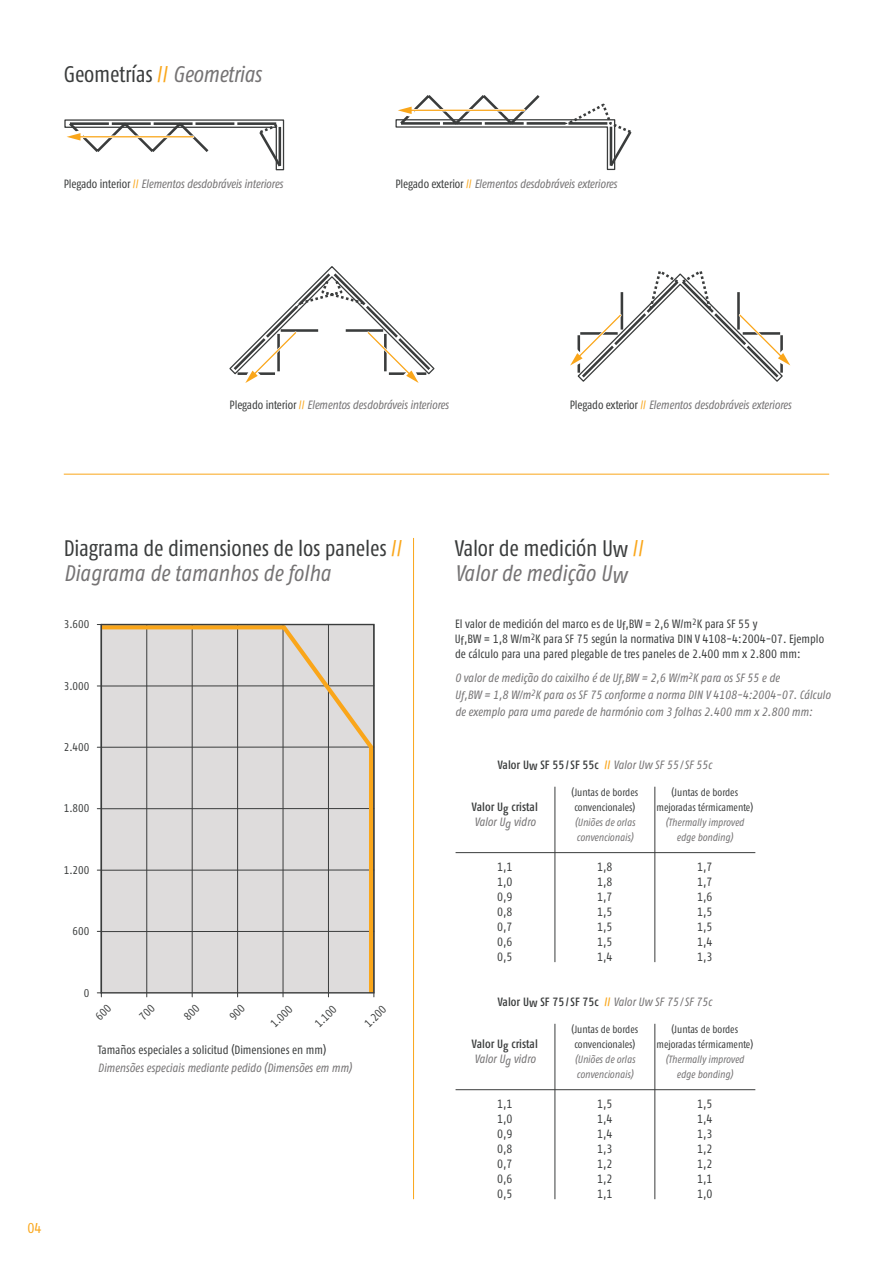
<style>
.page{position:relative;width:893px;height:1263px;background:#fff}
.page>*{position:absolute;margin:0;border:0;box-sizing:border-box;transform-origin:0 0}
.t1{font:22.5px/25.5px "Fago Co Regular Tf";letter-spacing:-.01em;color:#3a3c3c}
.t2{font:14.25px "Fago Co Regular Tf";color:#faa61a}
.t3{font:italic 12px/17.2px "Fago Co Regular Tf";letter-spacing:-.01em;color:#757374}
.t4{font:12px/15px "Fago Co Regular Tf";color:#3a3c3c}
.t5{font:12px "Fago Co Med Tf";color:#3a3c3c}
.t6{font:11.25px "Fago Co Regular Tf";letter-spacing:-.005em;color:#3a3c3c}
.t7{font:10.5px "Fago Co Regular Tf";color:#3a3c3c}
.t8{font:italic 10.5px "Fago Co Regular Tf";color:#757374}
.s1{color:#faa61a}
.s2{font-style:italic;color:#757374}
.s3{font-style:normal;color:#3a3c3c}
.s4{font-style:normal;color:#faa61a}
.s5{font-family:"Fago Co Regular Tf";font-style:italic;color:#757374}
</style>
<div class="page">
<hr style="left:554px;top:787px;width:1px;height:175px;background:#3a3c3c">
<hr style="left:654px;top:787px;width:1px;height:175px;background:#3a3c3c">
<hr style="left:456px;top:852px;width:299px;height:1px;background:#3a3c3c">
<svg style="left:97px;top:623px;width:278px;height:374px"></svg>
<div style="left:101px;top:624px;width:274px;height:369px;border:1px solid #3a3c3c"></div>
<svg style="left:64px;top:119px;width:221px;height:52px"></svg>
<svg style="left:395px;top:95px;width:236px;height:76px"></svg>
<svg style="left:570px;top:271px;width:221px;height:111px"></svg>
<svg style="left:229px;top:266px;width:206px;height:117px"></svg>
<hr style="left:64px;top:474px;width:765px;height:1px;background:#faa61a">
<hr style="left:413px;top:538px;width:1px;height:661px;background:#faa61a">
<hr style="left:554px;top:1024px;width:1px;height:175px;background:#3a3c3c">
<hr style="left:654px;top:1024px;width:1px;height:175px;background:#3a3c3c">
<hr style="left:456px;top:1089px;width:299px;height:1px;background:#3a3c3c">
<h1 class="t1" style="left:64px;top:61px;width:199px">Geometrías <span class="s1">//</span> <span class="s2">Geometrias</span></h1>
<p class="t3" style="left:64px;top:175px;width:221px"><span class="s3">Plegado interior</span> <span class="s4">//</span> Elementos desdobráveis interiores</p>
<p class="t3" style="left:395px;top:175px;width:223px"><span class="s3">Plegado exterior</span> <span class="s4">//</span> Elementos desdobráveis exteriores</p>
<p class="t3" style="left:230px;top:396px;width:221px"><span class="s3">Plegado interior</span> <span class="s4">//</span> Elementos desdobráveis interiores</p>
<p class="t3" style="left:570px;top:396px;width:223px"><span class="s3">Plegado exterior</span> <span class="s4">//</span> Elementos desdobráveis exteriores</p>
<h1 class="t1" style="left:64px;top:535px;width:340px">Diagrama de dimensiones de los paneles <span class="s1">//<br></span><span class="s2">Diagrama de tamanhos de folha</span></h1>
<p class="t6" style="left:64px;top:618px;width:27px">3.600</p>
<p class="t6" style="left:64px;top:679px;width:27px">3.000</p>
<p class="t6" style="left:64px;top:741px;width:27px">2.400</p>
<p class="t6" style="left:64px;top:802px;width:27px">1.800</p>
<p class="t6" style="left:64px;top:863px;width:27px">1.200</p>
<p class="t6" style="left:73px;top:925px;width:18px">600</p>
<p class="t6" style="left:84px;top:986px;width:7px">0</p>
<p class="t6" style="left:268px;top:1020px;width:27px;rotate:-45deg">1.000</p>
<p class="t6" style="left:362px;top:1020px;width:27px;rotate:-45deg">1.200</p>
<p class="t6" style="left:312px;top:1020px;width:27px;rotate:-45deg">1.100</p>
<p class="t4" style="left:98px;top:1042px;width:230px">Tamaños especiales a solicitud (Dimensiones en mm)</p>
<p class="t3" style="left:98px;top:1059px;width:255px">Dimensões especiais mediante pedido (Dimensões em mm)</p>
<p class="t2" style="left:28px;top:1220px;width:16px">04</p>
<h1 class="t1" style="left:455px;top:535px;width:191px">Valor de medición Uw <span class="s1">//<br></span><span class="s2">Valor de medição Uw</span></h1>
<p class="t4" style="left:455px;top:616px;width:371px">El valor de medición del marco es de Uf,BW = 2,6 W/m<sup>2</sup>K para SF 55 y<br>Uf,BW = 1,8 W/m<sup>2</sup>K para SF 75 según la normativa DIN V 4108-4:2004-07. Ejemplo de cálculo para una pared plegable de tres paneles de 2.400 mm x 2.800 mm:</p>
<p class="t3" style="left:455px;top:669px;width:377px">O valor de medição do caixilho é de Uf,BW = 2,6 W/m<sup>2</sup>K para os SF 55 e de<br>Uf,BW = 1,8 W/m<sup>2</sup>K para os SF 75 conforme a norma DIN V 4108-4:2004-07. Cálculo de exemplo para uma parede de harmónio com 3 folhas 2.400 mm x 2.800 mm:</p>
<p class="t5" style="left:498px;top:757px;width:216px">Valor Uw SF 55 /SF 55c <span class="s1">//</span> <span class="s5">Valor Uw SF 55/SF 55c</span></p>
<p class="t7" style="left:572px;top:787px;width:68px">(Juntas de bordes</p>
<p class="t7" style="left:671px;top:787px;width:68px">(Juntas de bordes</p>
<p class="t5" style="left:472px;top:800px;width:67px">Valor Ug cristal</p>
<p class="t7" style="left:574px;top:802px;width:62px">convencionales)</p>
<p class="t7" style="left:656px;top:802px;width:98px">mejoradas térmicamente)</p>
<p class="t3" style="left:474px;top:813px;width:63px">Valor Ug vidro</p>
<p class="t8" style="left:575px;top:817px;width:62px">(Uniões de orlas</p>
<p class="t8" style="left:665px;top:817px;width:80px">(Thermally improved</p>
<p class="t8" style="left:577px;top:832px;width:58px">convencionais)</p>
<p class="t8" style="left:677px;top:832px;width:58px">edge bonding)</p>
<p class="t4" style="left:497px;top:859px;width:17px">1,1</p>
<p class="t4" style="left:597px;top:859px;width:17px">1,8</p>
<p class="t4" style="left:697px;top:859px;width:17px">1,7</p>
<p class="t4" style="left:497px;top:874px;width:17px">1,0</p>
<p class="t4" style="left:597px;top:874px;width:17px">1,8</p>
<p class="t4" style="left:697px;top:874px;width:17px">1,7</p>
<p class="t4" style="left:497px;top:889px;width:17px">0,9</p>
<p class="t4" style="left:597px;top:889px;width:17px">1,7</p>
<p class="t4" style="left:697px;top:889px;width:17px">1,6</p>
<p class="t4" style="left:497px;top:904px;width:17px">0,8</p>
<p class="t4" style="left:597px;top:904px;width:17px">1,5</p>
<p class="t4" style="left:697px;top:904px;width:17px">1,5</p>
<p class="t4" style="left:497px;top:919px;width:17px">0,7</p>
<p class="t4" style="left:597px;top:919px;width:17px">1,5</p>
<p class="t4" style="left:697px;top:919px;width:17px">1,5</p>
<p class="t4" style="left:497px;top:934px;width:17px">0,6</p>
<p class="t4" style="left:597px;top:934px;width:17px">1,5</p>
<p class="t4" style="left:697px;top:934px;width:17px">1,4</p>
<p class="t4" style="left:497px;top:949px;width:17px">0,5</p>
<p class="t4" style="left:597px;top:949px;width:17px">1,4</p>
<p class="t4" style="left:697px;top:949px;width:17px">1,3</p>
<p class="t5" style="left:498px;top:995px;width:216px">Valor Uw SF 75 /SF 75c <span class="s1">//</span> <span class="s5">Valor Uw SF 75/SF 75c</span></p>
<p class="t7" style="left:572px;top:1024px;width:68px">(Juntas de bordes</p>
<p class="t7" style="left:671px;top:1024px;width:68px">(Juntas de bordes</p>
<p class="t5" style="left:472px;top:1037px;width:67px">Valor Ug cristal</p>
<p class="t7" style="left:574px;top:1039px;width:62px">convencionales)</p>
<p class="t7" style="left:656px;top:1039px;width:98px">mejoradas térmicamente)</p>
<p class="t3" style="left:474px;top:1050px;width:63px">Valor Ug vidro</p>
<p class="t8" style="left:575px;top:1054px;width:62px">(Uniões de orlas</p>
<p class="t8" style="left:665px;top:1054px;width:80px">(Thermally improved</p>
<p class="t8" style="left:577px;top:1069px;width:58px">convencionais)</p>
<p class="t8" style="left:677px;top:1069px;width:58px">edge bonding)</p>
<p class="t4" style="left:497px;top:1096px;width:17px">1,1</p>
<p class="t4" style="left:597px;top:1096px;width:17px">1,5</p>
<p class="t4" style="left:697px;top:1096px;width:17px">1,5</p>
<p class="t4" style="left:497px;top:1111px;width:17px">1,0</p>
<p class="t4" style="left:597px;top:1111px;width:17px">1,4</p>
<p class="t4" style="left:697px;top:1111px;width:17px">1,4</p>
<p class="t4" style="left:497px;top:1126px;width:17px">0,9</p>
<p class="t4" style="left:597px;top:1126px;width:17px">1,4</p>
<p class="t4" style="left:697px;top:1126px;width:17px">1,3</p>
<p class="t4" style="left:497px;top:1141px;width:17px">0,8</p>
<p class="t4" style="left:597px;top:1141px;width:17px">1,3</p>
<p class="t4" style="left:697px;top:1141px;width:17px">1,2</p>
<p class="t4" style="left:497px;top:1156px;width:17px">0,7</p>
<p class="t4" style="left:597px;top:1156px;width:17px">1,2</p>
<p class="t4" style="left:697px;top:1156px;width:17px">1,2</p>
<p class="t4" style="left:497px;top:1171px;width:17px">0,6</p>
<p class="t4" style="left:597px;top:1171px;width:17px">1,2</p>
<p class="t4" style="left:697px;top:1171px;width:17px">1,1</p>
<p class="t4" style="left:497px;top:1186px;width:17px">0,5</p>
<p class="t4" style="left:597px;top:1186px;width:17px">1,1</p>
<p class="t4" style="left:697px;top:1186px;width:17px">1,0</p>
</div>
